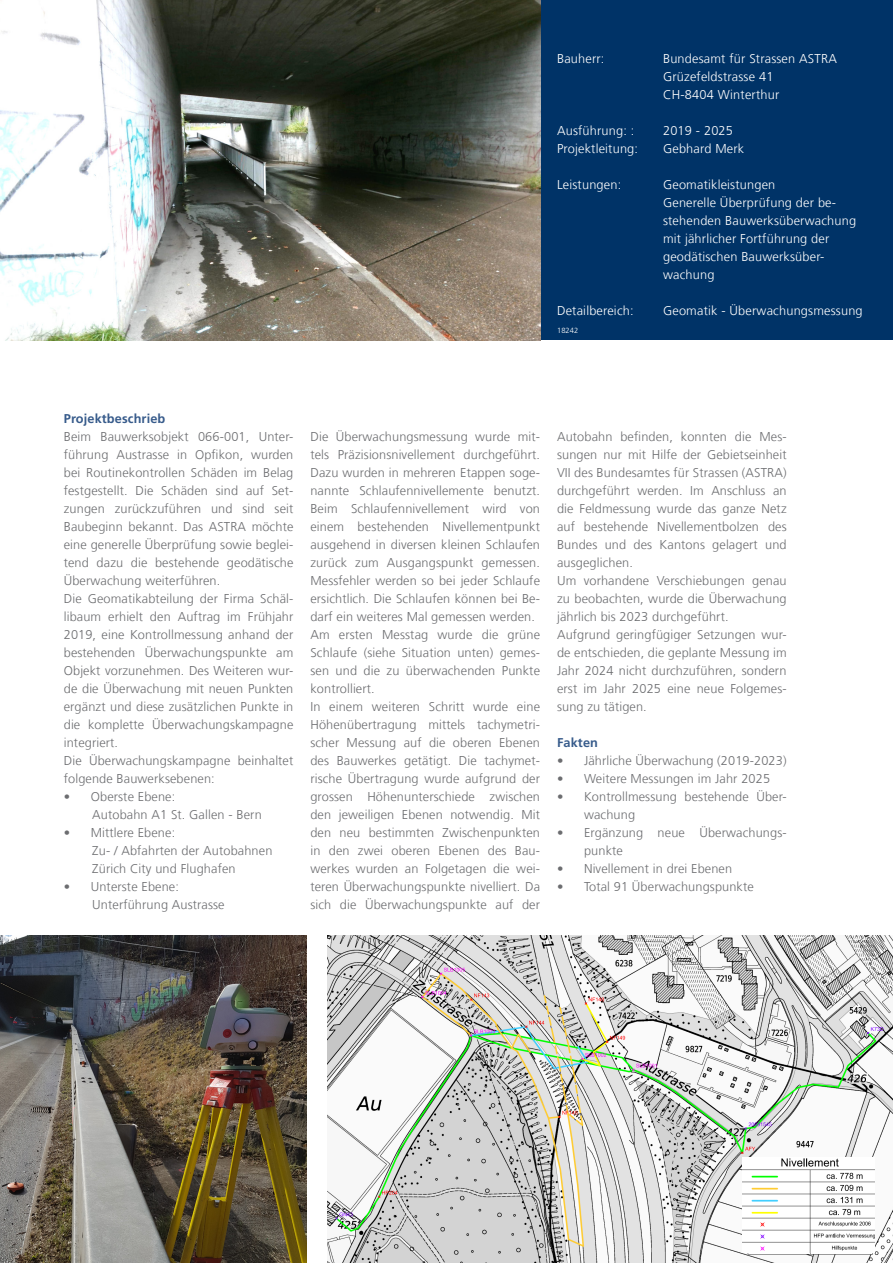
<style>
.page{position:relative;width:893px;height:1263px;background:#fff}
.page>*{position:absolute;margin:0;border:0;box-sizing:border-box;transform-origin:0 0}
.Projekttitel{font:300 12.75px/18px "Frutiger LT Com";letter-spacing:.01em;color:#6c6d70;text-align:justify}
.Factbox{font:300 12.75px "Frutiger LT Com";letter-spacing:.015em;color:#fff}
.Projekttitel-2{font:700 12.75px "Frutiger LT Com";letter-spacing:.01em;color:#375b8b}
.Factbox-2{font:300 7.5px "Frutiger LT Com";letter-spacing:.015em;color:#fff}
</style>
<div class="page">
<div style="left:540px;top:0;width:353px;height:340px;background:#003367"></div>
<img style="left:0;top:0;width:541px;height:340px">
<img style="left:0;top:935px;width:306px;height:328px">
<img style="left:327px;top:935px;width:565px;height:328px">
<img style="left:743px;top:1157px;width:131px;height:95px">
<p class="Factbox" style="left:557px;top:51px;width:49px">Bauherr:</p>
<p class="Factbox" style="left:663px;top:51px;width:175px">Bundesamt für Strassen ASTRA</p>
<p class="Factbox" style="left:663px;top:69px;width:112px">Grüzefeldstrasse 41</p>
<p class="Factbox" style="left:663px;top:87px;width:118px">CH-8404 Winterthur</p>
<p class="Factbox" style="left:557px;top:123px;width:79px">Ausführung: :</p>
<p class="Factbox" style="left:663px;top:123px;width:71px">2019 - 2025</p>
<p class="Factbox" style="left:557px;top:141px;width:83px">Projektleitung:</p>
<p class="Factbox" style="left:663px;top:141px;width:83px">Gebhard Merk</p>
<p class="Factbox" style="left:557px;top:177px;width:66px">Leistungen:</p>
<p class="Factbox" style="left:663px;top:177px;width:114px">Geomatikleistungen</p>
<p class="Factbox" style="left:663px;top:195px;width:175px">Generelle Überprüfung der be-</p>
<p class="Factbox" style="left:663px;top:213px;width:195px">stehenden Bauwerksüberwachung</p>
<p class="Factbox" style="left:663px;top:231px;width:168px">mit jährlicher Fortführung der</p>
<p class="Factbox" style="left:663px;top:249px;width:163px">geodätischen Bauwerksüber-</p>
<p class="Factbox" style="left:663px;top:267px;width:53px">wachung</p>
<p class="Factbox" style="left:557px;top:303px;width:78px">Detailbereich:</p>
<p class="Factbox" style="left:663px;top:303px;width:201px">Geomatik - Überwachungsmessung</p>
<p class="Factbox-2" style="left:557px;top:326px;width:23px">18242</p>
<p class="Projekttitel-2" style="left:64px;top:411px;width:103px">Projektbeschrieb</p>
<p class="Projekttitel" style="left:64px;top:428px;width:231px">Beim Bauwerksobjekt 066-001, Unter&shy;führung Austrasse in Opfikon, wurden bei Routinekontrollen Schäden im Belag festgestellt. Die Schäden sind auf Set&shy;zungen zurückzuführen und sind seit Baubeginn bekannt. Das ASTRA möchte eine generelle Überprüfung sowie beglei&shy;tend dazu die bestehende geodätische Überwachung weiterführen.</p>
<p class="Projekttitel" style="left:64px;top:590px;width:231px">Die Geomatikabteilung der Firma Schäl&shy;libaum erhielt den Auftrag im Frühjahr 2019, eine Kontrollmessung anhand der bestehenden Überwachungspunkte am Objekt vorzunehmen. Des Weiteren wur&shy;de die Überwachung mit neuen Punkten ergänzt und diese zusätzlichen Punkte in die komplette Überwachungskampagne integriert.</p>
<p class="Projekttitel" style="left:64px;top:752px;width:231px">Die Überwachungskampagne beinhaltet folgende Bauwerksebenen:</p>
<p class="Projekttitel" style="left:64px;top:788px;width:113px">• Oberste Ebene:</p>
<p class="Projekttitel" style="left:92px;top:806px;width:171px">Autobahn A1 St. Gallen - Bern</p>
<p class="Projekttitel" style="left:64px;top:824px;width:113px">• Mittlere Ebene:</p>
<p class="Projekttitel" style="left:92px;top:842px;width:182px">Zu- / Abfahrten der Autobahnen</p>
<p class="Projekttitel" style="left:92px;top:860px;width:145px">Zürich City und Flughafen</p>
<p class="Projekttitel" style="left:64px;top:878px;width:117px">• Unterste Ebene:</p>
<p class="Projekttitel" style="left:92px;top:896px;width:134px">Unterführung Austrasse</p>
<p class="Projekttitel" style="left:310px;top:428px;width:231px">Die Überwachungsmessung wurde mit&shy;tels Präzisionsnivellement durchgeführt.<br>Dazu wurden in mehreren Etappen soge&shy;nannte Schlaufennivellemente benutzt.<br>Beim Schlaufennivellement wird von einem bestehenden Nivellementpunkt ausgehend in diversen kleinen Schlaufen zurück zum Ausgangspunkt gemessen.<br>Messfehler werden so bei jeder Schlaufe ersichtlich. Die Schlaufen können bei Be&shy;darf ein weiteres Mal gemessen werden.</p>
<p class="Projekttitel" style="left:310px;top:626px;width:231px">Am ersten Messtag wurde die grüne Schlaufe (siehe Situation unten) gemes&shy;sen und die zu überwachenden Punkte kontrolliert.</p>
<p class="Projekttitel" style="left:310px;top:698px;width:231px">In einem weiteren Schritt wurde eine Höhenübertragung mittels tachymetri&shy;scher Messung auf die oberen Ebenen des Bauwerkes getätigt. Die tachymet&shy;rische Übertragung wurde aufgrund der grossen Höhenunterschiede zwischen den jeweiligen Ebenen notwendig. Mit den neu bestimmten Zwischenpunkten in den zwei oberen Ebenen des Bau&shy;werkes wurden an Folgetagen die wei&shy;teren Überwachungspunkte nivelliert. Da sich die Überwachungspunkte auf der</p>
<p class="Projekttitel" style="left:557px;top:428px;width:231px">Autobahn befinden, konnten die Mes&shy;sungen nur mit Hilfe der Gebietseinheit VII des Bundesamtes für Strassen (ASTRA) durchgeführt werden. Im Anschluss an die Feldmessung wurde das ganze Netz auf bestehende Nivellementbolzen des Bundes und des Kantons gelagert und ausgeglichen.</p>
<p class="Projekttitel" style="left:557px;top:572px;width:231px">Um vorhandene Verschiebungen genau zu beobachten, wurde die Überwachung jährlich bis 2023 durchgeführt.</p>
<p class="Projekttitel" style="left:557px;top:626px;width:231px">Aufgrund geringfügiger Setzungen wur&shy;de entschieden, die geplante Messung im Jahr 2024 nicht durchzuführen, sondern erst im Jahr 2025 eine neue Folgemes&shy;sung zu tätigen.</p>
<p class="Projekttitel-2" style="left:557px;top:735px;width:43px">Fakten</p>
<p class="Projekttitel" style="left:557px;top:752px;width:231px">• Jährliche Überwachung (2019-2023)</p>
<p class="Projekttitel" style="left:557px;top:770px;width:215px">• Weitere Messungen im Jahr 2025</p>
<p class="Projekttitel" style="left:584px;top:788px;width:204px;text-indent:-27px">• Kontrollmessung bestehende Über&shy;wachung</p>
<p class="Projekttitel" style="left:584px;top:824px;width:204px;text-indent:-27px">• Ergänzung neue Überwachungs&shy;punkte</p>
<p class="Projekttitel" style="left:557px;top:860px;width:177px">• Nivellement in drei Ebenen</p>
<p class="Projekttitel" style="left:557px;top:878px;width:198px">• Total 91 Überwachungspunkte</p>
</div>
